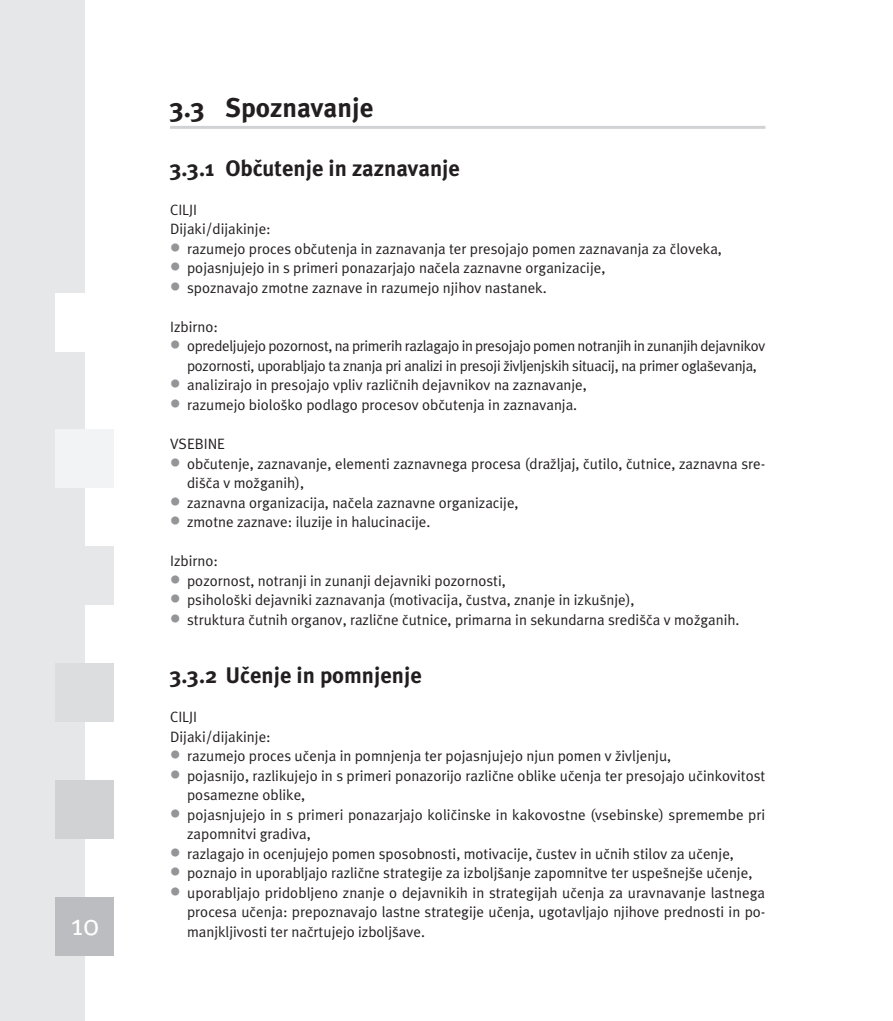
<style>
.page{position:relative;width:893px;height:1021px;background:#fff}
.page>*{position:absolute;margin:0;border:0;box-sizing:border-box;transform-origin:0 0}
.t1{font:30px "Meta KT Normal A";color:#fff}
.n2{font:27px "Meta KT Bold A";color:#231f20}
.n3{font:22.5px "Meta KT Bold A";color:#231f20}
._01_alineja_1{font:15px/19.5px "Meta KT Normal A";color:#231f20}
._01_alineja_1-2{font:15px/19.5px "Meta KT Normal A";letter-spacing:-.02em;color:#231f20;text-align:center}
.s1{color:#939598}
</style>
<div class="page">
<div style="left:0;top:0;width:85px;height:1020px;background:#e6e7e9"></div>
<div style="left:56px;top:897px;width:58px;height:58px;background:#bcbdc0"></div>
<div style="left:56px;top:780px;width:58px;height:59px;background:#d1d2d4"></div>
<div style="left:56px;top:663px;width:58px;height:59px;background:#dcdddf"></div>
<div style="left:56px;top:546px;width:58px;height:59px;background:#e6e7e9"></div>
<div style="left:56px;top:429px;width:58px;height:59px;background:#f2f3f4"></div>
<div style="left:56px;top:293px;width:58px;height:58px;background:#fff"></div>
<hr style="left:170px;top:126px;width:595px;height:3px;background:#d1d2d4">
<h1 class="t1" style="left:71px;top:907px;width:30px">10</h1>
<p class="n2" style="left:170px;top:91px;width:205px">3.3 Spoznavanje</p>
<p class="n3" style="left:170px;top:154px;width:291px">3.3.1 Občutenje in zaznavanje</p>
<p class="_01_alineja_1" style="left:170px;top:200px;width:29px">CILJI</p>
<p class="_01_alineja_1" style="left:170px;top:219px;width:102px">Dijaki/dijakinje:</p>
<p class="_01_alineja_1" style="left:170px;top:239px;width:553px"><span class="s1">•</span> razumejo proces občutenja in zaznavanja ter presojajo pomen zaznavanja za človeka,</p>
<p class="_01_alineja_1" style="left:170px;top:258px;width:437px"><span class="s1">•</span> pojasnjujejo in s primeri ponazarjajo načela zaznavne organizacije,</p>
<p class="_01_alineja_1" style="left:170px;top:278px;width:378px"><span class="s1">•</span> spoznavajo zmotne zaznave in razumejo njihov nastanek.</p>
<p class="_01_alineja_1" style="left:170px;top:317px;width:49px">Izbirno:</p>
<p class="_01_alineja_1-2" style="left:170px;top:336px;width:597px"><span class="s1">•</span> opredeljujejo pozornost, na primerih razlagajo in presojajo pomen notranjih in zunanjih dejavnikov pozornosti, uporabljajo ta znanja pri analizi in presoji življenjskih situacij, na primer oglaševanja,</p>
<p class="_01_alineja_1" style="left:170px;top:375px;width:418px"><span class="s1">•</span> analizirajo in presojajo vpliv različnih dejavnikov na zaznavanje,</p>
<p class="_01_alineja_1" style="left:170px;top:395px;width:409px"><span class="s1">•</span> razumejo biološko podlago procesov občutenja in zaznavanja.</p>
<p class="_01_alineja_1" style="left:170px;top:434px;width:56px">VSEBINE</p>
<p class="_01_alineja_1" style="left:187px;top:453px;width:580px;text-indent:-17px"><span class="s1">•</span> občutenje, zaznavanje, elementi zaznavnega procesa (dražljaj, čutilo, čutnice, zaznavna sre&shy;dišča v možganih),</p>
<p class="_01_alineja_1" style="left:170px;top:492px;width:350px"><span class="s1">•</span> zaznavna organizacija, načela zaznavne organizacije,</p>
<p class="_01_alineja_1" style="left:170px;top:512px;width:262px"><span class="s1">•</span> zmotne zaznave: iluzije in halucinacije.</p>
<p class="_01_alineja_1" style="left:170px;top:551px;width:49px">Izbirno:</p>
<p class="_01_alineja_1" style="left:170px;top:570px;width:337px"><span class="s1">•</span> pozornost, notranji in zunanji dejavniki pozornosti,</p>
<p class="_01_alineja_1" style="left:170px;top:590px;width:466px"><span class="s1">•</span> psihološki dejavniki zaznavanja (motivacija, čustva, znanje in izkušnje),</p>
<p class="_01_alineja_1" style="left:170px;top:609px;width:571px"><span class="s1">•</span> struktura čutnih organov, različne čutnice, primarna in sekundarna središča v možganih.</p>
<p class="n3" style="left:170px;top:661px;width:253px">3.3.2 Učenje in pomnjenje</p>
<p class="_01_alineja_1" style="left:170px;top:707px;width:29px">CILJI</p>
<p class="_01_alineja_1" style="left:170px;top:726px;width:102px">Dijaki/dijakinje:</p>
<p class="_01_alineja_1" style="left:170px;top:746px;width:503px"><span class="s1">•</span> razumejo proces učenja in pomnjenja ter pojasnjujejo njun pomen v življenju,</p>
<p class="_01_alineja_1" style="left:187px;top:765px;width:580px;text-indent:-17px"><span class="s1">•</span> pojasnijo, razlikujejo in s primeri ponazorijo različne oblike učenja ter presojajo učinkovitost posamezne oblike,</p>
<p class="_01_alineja_1" style="left:187px;top:804px;width:580px;text-indent:-17px"><span class="s1">•</span> pojasnjujejo in s primeri ponazarjajo količinske in kakovostne (vsebinske) spremembe pri zapomnitvi gradiva,</p>
<p class="_01_alineja_1" style="left:170px;top:843px;width:565px"><span class="s1">•</span> razlagajo in ocenjujejo pomen sposobnosti, motivacije, čustev in učnih stilov za učenje,</p>
<p class="_01_alineja_1" style="left:170px;top:863px;width:584px"><span class="s1">•</span> poznajo in uporabljajo različne strategije za izboljšanje zapomnitve ter uspešnejše učenje,</p>
<p class="_01_alineja_1" style="left:187px;top:882px;width:580px;text-align:justify;text-indent:-17px"><span class="s1">•</span> uporabljajo pridobljeno znanje o dejavnikih in strategijah učenja za uravnavanje lastnega procesa učenja: prepoznavajo lastne strategije učenja, ugotavljajo njihove prednosti in po&shy;manjkljivosti ter načrtujejo izboljšave.</p>
</div>
